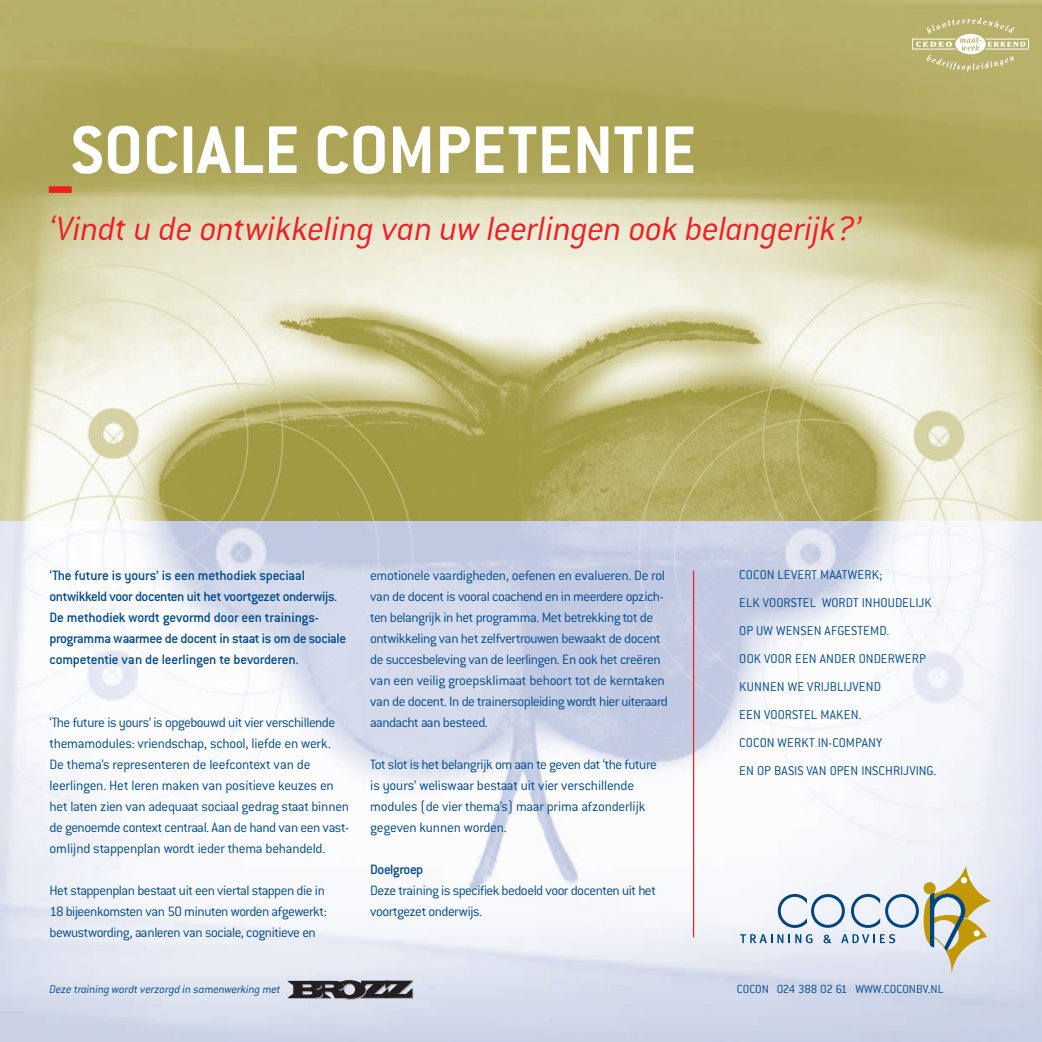
<style>
.page{position:relative;width:1042px;height:1042px;background:#fff}
.page>*{position:absolute;margin:0;border:0;box-sizing:border-box;transform-origin:0 0}
.t1{font:700 74.02px "Conduit ITC";color:#fff}
.t2{font:italic 300 36.93px "Conduit ITC";letter-spacing:-.01em;color:#ee1e24}
.t3{font:300 14.88px/21px "Conduit ITC";letter-spacing:-.02em;color:#004a8d}
.t4{font:500 14.88px/21px "Conduit ITC";letter-spacing:-.02em;color:#004a8d}
.t5{font:300 14px/28px "Conduit ITC";letter-spacing:.015em;color:#004a8d}
.t6{font:300 12.78px "Conduit ITC";letter-spacing:-.005em;color:#004a8d}
.t7{font:italic 300 12.25px "Conduit ITC";letter-spacing:-.01em;color:#004a8d}
.s1{font-size:92.4px;color:#ee1e24}
</style>
<div class="page">
<img style="left:0;top:0;width:1042px;height:1042px">
<svg style="left:740px;top:866px;width:251px;height:110px"></svg>
<hr style="left:693px;top:570px;width:1px;height:367px;background:#ee1e24">
<svg style="left:912px;top:18px;width:117px;height:54px;background:#c3be84"></svg>
<svg style="left:287px;top:980px;width:127px;height:20px;background:#605f63"></svg>
<h1 class="t1" style="left:50px;top:127px;width:648px"><span class="s1">_</span>SOCIALE COMPETENTIE</h1>
<h2 class="t2" style="left:50px;top:217px;width:813px">‘Vindt u de ontwikkeling van uw leerlingen ook belangerijk?’</h2>
<p class="t4" style="left:50px;top:566px;width:298px">‘The future is yours’ is een methodiek speciaal ontwikkeld voor docenten uit het voortgezet onderwijs.<br>De methodiek wordt gevormd door een trainings&shy;programma waarmee de docent in staat is om de sociale competentie van de leerlingen te bevorderen.</p>
<p class="t3" style="left:50px;top:713px;width:301px">‘The future is yours’ is opgebouwd uit vier verschillende themamodules: vriendschap, school, liefde en werk.<br>De thema’s representeren de leefcontext van de leerlingen. Het leren maken van positieve keuzes en het laten zien van adequaat sociaal gedrag staat binnen de genoemde context centraal. Aan de hand van een vast&shy;omlijnd stappenplan wordt ieder thema behandeld.</p>
<p class="t3" style="left:50px;top:881px;width:279px">Het stappenplan bestaat uit een viertal stappen die in<br>18 bijeenkomsten van 50 minuten worden afgewerkt: bewustwording, aanleren van sociale, cognitieve en</p>
<p class="t3" style="left:370px;top:566px;width:299px">emotionele vaardigheden, oefenen en evalueren. De rol van de docent is vooral coachend en in meerdere opzich&shy;ten belangrijk in het programma. Met betrekking tot de ontwikkeling van het zelfvertrouwen bewaakt de docent de succesbeleving van de leerlingen. En ook het creëren van een veilig groepsklimaat behoort tot de kerntaken van de docent. In de trainersopleiding wordt hier uiteraard aandacht aan besteed.</p>
<p class="t3" style="left:370px;top:755px;width:288px">Tot slot is het belangrijk om aan te geven dat ‘the future is yours’ weliswaar bestaat uit vier verschillende modules (de vier thema’s) maar prima afzonderlijk gegeven kunnen worden.</p>
<p class="t4" style="left:370px;top:860px;width:55px">Doelgroep</p>
<p class="t3" style="left:370px;top:881px;width:287px">Deze training is specifiek bedoeld voor docenten uit het voortgezet onderwijs.</p>
<p class="t5" style="left:739px;top:562px;width:198px">COCON LEVERT MAATWERK;<br>ELK VOORSTEL WORDT INHOUDELIJK<br>OP UW WENSEN AFGESTEMD.<br>OOK VOOR EEN ANDER ONDERWERP<br>KUNNEN WE VRIJBLIJVEND<br>EEN VOORSTEL MAKEN.<br>COCON WERKT IN-COMPANY<br>EN OP BASIS VAN OPEN INSCHRIJVING.</p>
<p class="t7" style="left:50px;top:985px;width:233px">Deze training wordt verzorgd in samenwerking met</p>
<p class="t6" style="left:737px;top:984px;width:208px">COCON 024 388 02 61 WWW.COCONBV.NL</p>
</div>
